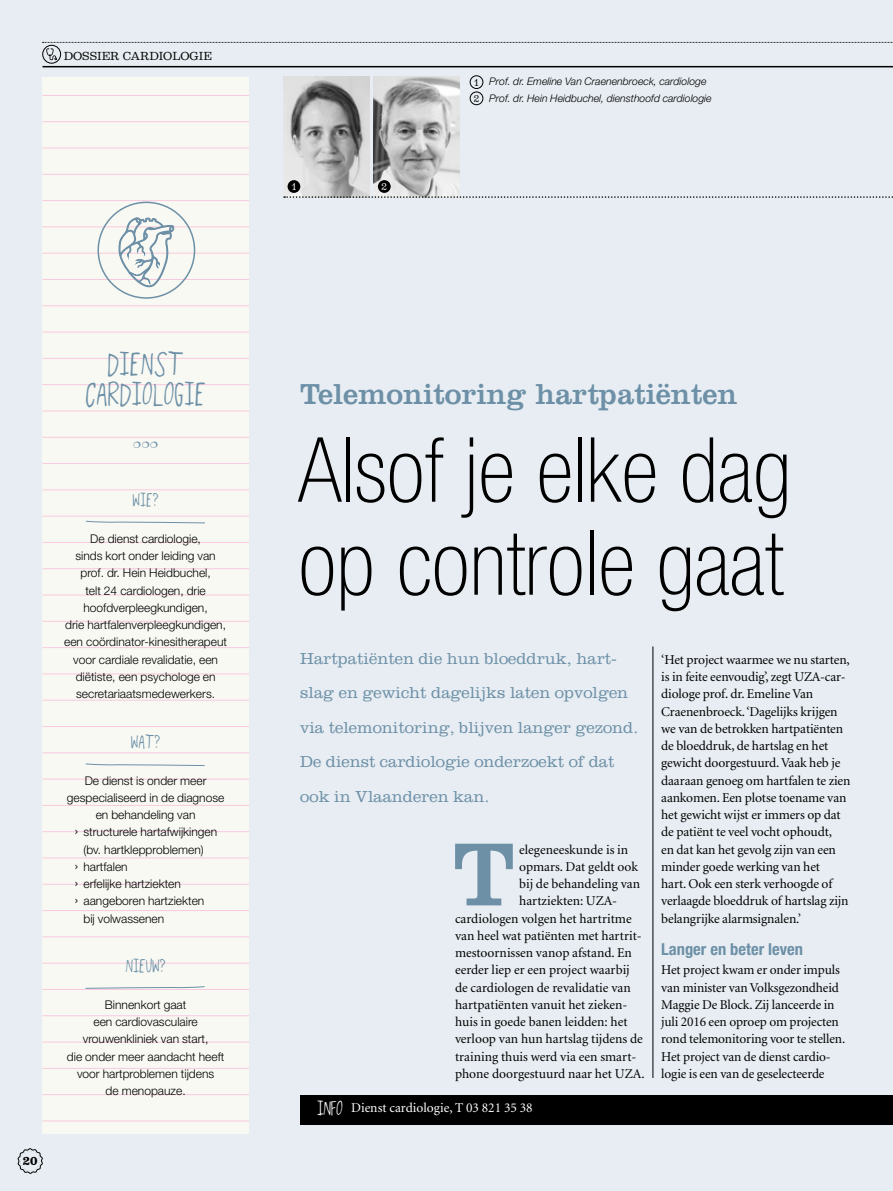
<style>
.page{position:relative;width:893px;height:1191px;background:#e7edf2}
.page>*{position:absolute;margin:0;border:0;box-sizing:border-box;transform-origin:0 0}
.t1{font:93px "Clarendon";color:#6d90a7}
.t2{font:100 condensed 90px/93px "Helvetica Neue LT Std";color:#000}
.t3{font:36px/30px "Overth E Mo On";letter-spacing:.025em;color:#6d90a7;text-align:center}
.t4{font:30px "Clarendon";color:#6d90a7}
.t5{font:21px "Overth E Mo On";letter-spacing:.025em;color:#6d90a7}
.t6{font:300 16.5px/34.5px "Clarendon";color:#6d90a7}
.t7{font:700 condensed 16.5px "Helvetica Neue LT Std";color:#6d90a7}
.t8{font:13.5px/17.2px "Minion LT";letter-spacing:-.01em;color:#000}
.t9{font:13.5px "Minion LT";color:#fff}
.t10{font:300 12px/17.2px "Helvetica Neue LT Std";color:#000;text-align:center}
.t11{font:italic 300 10.5px/17.2px "Helvetica Neue LT Std";color:#000}
.t12{font:10.5px "Belizio";color:#000}
.t13{font:700 10.5px "Belizio";color:#000}
.t14{font:9px "Belizio";color:#fff}
.t15{font:9px "Belizio";color:#000}
.s1{font-size:15px}
.s2{font-family:"Overth E Mo On";font-size:22.5px}
</style>
<div class="page">
<div style="left:300px;top:1095px;width:593px;height:30px;background:#000"></div>
<svg style="left:18px;top:1148px;width:25px;height:25px"></svg>
<hr style="left:653px;top:646px;width:1px;height:432px;background:#000">
<hr style="left:43px;top:66px;width:850px;height:1px;background:#000">
<div style="left:43px;top:45px;width:18px;height:18px;border:1px solid #000;border-radius:50%"></div>
<svg style="left:43px;top:42px;width:850px;height:18px"></svg>
<div style="left:43px;top:77px;width:206px;height:1056px;background:#f8f9f3"></div>
<hr style="left:43px;top:77px;width:206px;height:1px;background:#f8c9df">
<hr style="left:43px;top:95px;width:206px;height:1px;background:#f8c9df">
<hr style="left:43px;top:121px;width:206px;height:1px;background:#f8c9df">
<hr style="left:43px;top:148px;width:206px;height:1px;background:#f8c9df">
<hr style="left:43px;top:174px;width:206px;height:1px;background:#f8c9df">
<hr style="left:43px;top:200px;width:206px;height:1px;background:#f8c9df">
<hr style="left:43px;top:227px;width:206px;height:1px;background:#f8c9df">
<hr style="left:43px;top:253px;width:206px;height:1px;background:#f8c9df">
<hr style="left:43px;top:279px;width:206px;height:1px;background:#f8c9df">
<hr style="left:43px;top:305px;width:206px;height:1px;background:#f8c9df">
<hr style="left:43px;top:332px;width:206px;height:1px;background:#f8c9df">
<hr style="left:43px;top:358px;width:206px;height:1px;background:#f8c9df">
<hr style="left:43px;top:384px;width:206px;height:1px;background:#f8c9df">
<hr style="left:43px;top:411px;width:206px;height:1px;background:#f8c9df">
<hr style="left:43px;top:437px;width:206px;height:1px;background:#f8c9df">
<hr style="left:43px;top:463px;width:206px;height:1px;background:#f8c9df">
<hr style="left:43px;top:489px;width:206px;height:1px;background:#f8c9df">
<hr style="left:43px;top:516px;width:206px;height:1px;background:#f8c9df">
<hr style="left:43px;top:542px;width:206px;height:1px;background:#f8c9df">
<hr style="left:43px;top:568px;width:206px;height:1px;background:#f8c9df">
<hr style="left:43px;top:595px;width:206px;height:1px;background:#f8c9df">
<hr style="left:43px;top:621px;width:206px;height:1px;background:#f8c9df">
<hr style="left:43px;top:647px;width:206px;height:1px;background:#f8c9df">
<hr style="left:43px;top:673px;width:206px;height:1px;background:#f8c9df">
<hr style="left:43px;top:700px;width:206px;height:1px;background:#f8c9df">
<hr style="left:43px;top:726px;width:206px;height:1px;background:#f8c9df">
<hr style="left:43px;top:752px;width:206px;height:1px;background:#f8c9df">
<hr style="left:43px;top:779px;width:206px;height:1px;background:#f8c9df">
<hr style="left:43px;top:805px;width:206px;height:1px;background:#f8c9df">
<hr style="left:43px;top:831px;width:206px;height:1px;background:#f8c9df">
<hr style="left:43px;top:857px;width:206px;height:1px;background:#f8c9df">
<hr style="left:43px;top:884px;width:206px;height:1px;background:#f8c9df">
<hr style="left:43px;top:910px;width:206px;height:1px;background:#f8c9df">
<hr style="left:43px;top:936px;width:206px;height:1px;background:#f8c9df">
<hr style="left:43px;top:963px;width:206px;height:1px;background:#f8c9df">
<hr style="left:43px;top:989px;width:206px;height:1px;background:#f8c9df">
<hr style="left:43px;top:1015px;width:206px;height:1px;background:#f8c9df">
<hr style="left:43px;top:1041px;width:206px;height:1px;background:#f8c9df">
<hr style="left:43px;top:1068px;width:206px;height:1px;background:#f8c9df">
<hr style="left:43px;top:1094px;width:206px;height:1px;background:#f8c9df">
<hr style="left:43px;top:1120px;width:206px;height:1px;background:#f8c9df">
<hr style="left:43px;top:1147px;width:206px;height:1px;background:#f8c9df">
<hr style="left:43px;top:1173px;width:206px;height:1px;background:#f8c9df">
<hr style="left:43px;top:1190px;width:206px;height:1px;background:#f8c9df">
<svg style="left:86px;top:520px;width:119px;height:3px"></svg>
<svg style="left:85px;top:763px;width:120px;height:3px"></svg>
<svg style="left:85px;top:986px;width:120px;height:3px"></svg>
<img style="left:373px;top:77px;width:86px;height:119px">
<img style="left:283px;top:77px;width:86px;height:120px">
<div style="left:288px;top:180px;width:12px;height:13px;background:#000;border-radius:50%"></div>
<div style="left:378px;top:180px;width:13px;height:13px;background:#000;border-radius:50%"></div>
<div style="left:470px;top:92px;width:13px;height:13px;border:1px solid #000;border-radius:50%"></div>
<div style="left:470px;top:76px;width:13px;height:13px;border:1px solid #000;border-radius:50%"></div>
<svg style="left:284px;top:196px;width:609px;height:2px"></svg>
<svg style="left:118px;top:217px;width:56px;height:71px"></svg>
<div style="left:97px;top:202px;width:98px;height:97px;border:2px solid #6d90a7;border-radius:50%"></div>
<p class="t12" style="left:64px;top:49px;width:149px">DOSSIER CARDIOLOGIE</p>
<h3 class="t3" style="left:86px;top:350px;width:121px">DIENST<br>CARDIOLOGIE</h3>
<p class="t13" style="left:23px;top:1153px;width:16px">20</p>
<h3 class="t5" style="left:133px;top:492px;width:27px">WIE?</h3>
<p class="t10" style="left:64px;top:530px;width:164px">De dienst cardiologie,<br>sinds kort onder leiding van prof. dr. Hein Heidbuchel,<br>telt 24 cardiologen, drie hoofdverpleegkundigen,<br>drie hartfalenverpleegkundigen, een coördinator-kinesitherapeut voor cardiale revalidatie, een diëtiste, een psychologe en secretariaatsmedewerkers.</p>
<h3 class="t5" style="left:131px;top:733px;width:30px">WAT?</h3>
<p class="t10" style="left:85px;top:771px;width:123px">De dienst is onder meer</p>
<p class="t10" style="left:67px;top:788px;width:159px">gespecialiseerd in de diagnose</p>
<p class="t10" style="left:96px;top:806px;width:101px">en behandeling van</p>
<p class="t10" style="left:75px;top:823px;width:144px"><span class="s1">›</span> structurele hartafwijkingen</p>
<p class="t10" style="left:84px;top:840px;width:122px">(bv. hartklepproblemen)</p>
<p class="t10" style="left:75px;top:857px;width:55px"><span class="s1">›</span> hartfalen</p>
<p class="t10" style="left:75px;top:875px;width:108px"><span class="s1">›</span> erfelijke hartziekten</p>
<p class="t10" style="left:75px;top:892px;width:131px"><span class="s1">›</span> aangeboren hartziekten</p>
<p class="t10" style="left:84px;top:909px;width:82px">bij volwassenen</p>
<h3 class="t5" style="left:126px;top:957px;width:41px">NIEUW?</h3>
<p class="t10" style="left:67px;top:995px;width:159px">Binnenkort gaat<br>een cardiovasculaire vrouwenkliniek van start,<br>die onder meer aandacht heeft voor hartproblemen tijdens<br>de menopauze.</p>
<p class="t14" style="left:292px;top:181px;width:6px">1</p>
<p class="t14" style="left:382px;top:181px;width:7px">2</p>
<p class="t15" style="left:474px;top:77px;width:6px">1</p>
<p class="t15" style="left:474px;top:93px;width:7px">2</p>
<p class="t11" style="left:489px;top:72px;width:224px">Prof. dr. Emeline Van Craenenbroeck, cardiologe<br>Prof. dr. Hein Heidbuchel, diensthoofd cardiologie</p>
<h3 class="t4" style="left:300px;top:377px;width:439px">Telemonitoring hartpatiënten</h3>
<h2 class="t2" style="left:298px;top:423px;width:495px">Alsof je elke dag op controle gaat</h2>
<p class="t6" style="left:300px;top:641px;width:340px">Hartpatiënten die hun bloeddruk, hart&shy;slag en gewicht dagelijks laten opvolgen via telemonitoring, blijven langer gezond.<br>De dienst cardiologie onderzoekt of dat ook in Vlaanderen kan.</p>
<h1 class="t1" style="left:453px;top:820px;width:64px">T</h1>
<p class="t8" style="left:519px;top:841px;width:111px">elegeneeskunde is in</p>
<p class="t8" style="left:519px;top:858px;width:120px">opmars. Dat geldt ook</p>
<p class="t8" style="left:519px;top:875px;width:122px">bij de behandeling van</p>
<p class="t8" style="left:519px;top:893px;width:99px">hartziekten: UZA-</p>
<p class="t8" style="left:455px;top:910px;width:178px">cardiologen volgen het hartritme</p>
<p class="t8" style="left:455px;top:927px;width:188px">van heel wat patiënten met hartrit-</p>
<p class="t8" style="left:455px;top:944px;width:178px">mestoornissen vanop afstand. En</p>
<p class="t8" style="left:455px;top:962px;width:176px">eerder liep er een project waarbij</p>
<p class="t8" style="left:455px;top:979px;width:177px">de cardiologen de revalidatie van</p>
<p class="t8" style="left:455px;top:996px;width:174px">hartpatiënten vanuit het zieken-</p>
<p class="t8" style="left:455px;top:1013px;width:174px">huis in goede banen leidden: het</p>
<p class="t8" style="left:455px;top:1031px;width:189px">verloop van hun hartslag tijdens de</p>
<p class="t8" style="left:455px;top:1048px;width:181px">training thuis werd via een smart-</p>
<p class="t8" style="left:455px;top:1065px;width:191px">phone doorgestuurd naar het UZA.</p>
<p class="t9" style="left:317px;top:1101px;width:217px"><span class="s2">INFO</span> Dienst cardiologie, T 03 821 35 38</p>
<p class="t8" style="left:661px;top:651px;width:191px">‘Het project waarmee we nu starten, is in feite eenvoudig’, zegt UZA-car&shy;diologe prof. dr. Emeline Van Craenenbroeck. ‘Dagelijks krijgen we van de betrokken hartpatiënten de bloeddruk, de hartslag en het gewicht doorgestuurd. Vaak heb je daaraan genoeg om hartfalen te zien aankomen. Een plotse toename van het gewicht wijst er immers op dat de patiënt te veel vocht ophoudt,<br>en dat kan het gevolg zijn van een minder goede werking van het<br>hart. Ook een sterk verhoogde of verlaagde bloeddruk of hartslag zijn belangrijke alarmsignalen.’</p>
<p class="t7" style="left:661px;top:939px;width:143px">Langer en beter leven</p>
<p class="t8" style="left:661px;top:962px;width:186px">Het project kwam er onder impuls van minister van Volksgezondheid Maggie De Block. Zij lanceerde in juli 2016 een oproep om projecten rond telemonitoring voor te stellen.<br>Het project van de dienst cardio&shy;logie is een van de geselecteerde</p>
</div>
